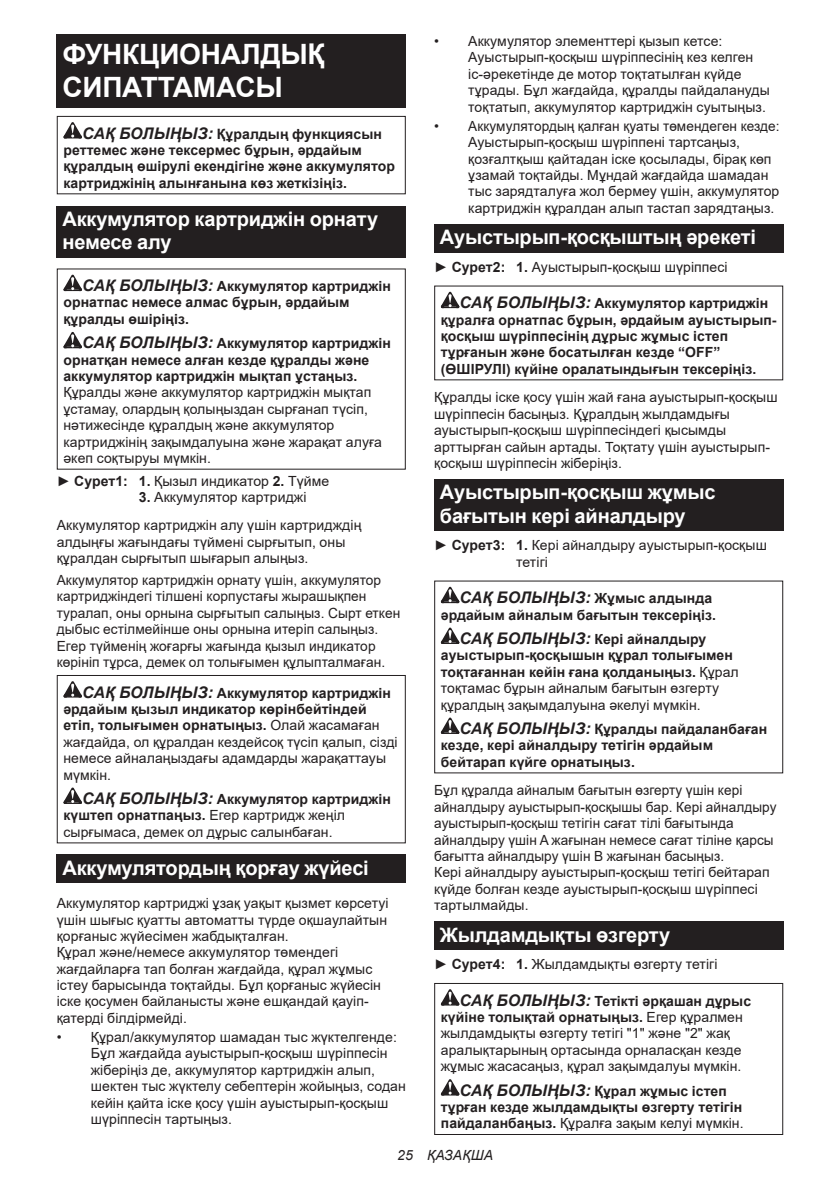
<style>
.page{position:relative;width:840px;height:1191px;background:#fff}
.page>*{position:absolute;margin:0;border:0;box-sizing:border-box;transform-origin:0 0}
.t1{font:700 28px/32.8px "Arial";letter-spacing:-.01em;color:#fff}
.t2{font:700 20px/23.4px "Arial";letter-spacing:-.01em;color:#fff}
.t3{font:14px/16.4px "Arial";letter-spacing:.005em;color:#231f20}
.t4{font:700 14px/16.4px "Arial";letter-spacing:.005em;color:#231f20}
.t5{font:italic 14px "Arial";letter-spacing:.005em;color:#231f20}
.s1{font-style:italic;font-size:16px}
.s2{font-weight:700}
.s3{font-weight:700;font-style:italic;font-size:16px}
.s4{font-weight:400}
</style>
<div class="page">
<div style="left:57px;top:34px;width:348px;height:74px;background:#231f20"></div>
<svg style="left:63px;top:122px;width:19px;height:16px"></svg>
<div style="left:57px;top:116px;width:348px;height:78px;border:1px solid #231f20"></div>
<div style="left:57px;top:206px;width:348px;height:51px;background:#231f20"></div>
<svg style="left:63px;top:275px;width:19px;height:16px"></svg>
<svg style="left:63px;top:332px;width:19px;height:16px"></svg>
<svg style="left:63px;top:681px;width:19px;height:16px"></svg>
<svg style="left:63px;top:787px;width:19px;height:17px"></svg>
<div style="left:57px;top:675px;width:348px;height:168px;border:1px solid #231f20"></div>
<div style="left:57px;top:854px;width:348px;height:29px;background:#231f20"></div>
<div style="left:434px;top:224px;width:348px;height:28px;background:#231f20"></div>
<svg style="left:440px;top:292px;width:19px;height:16px"></svg>
<div style="left:434px;top:479px;width:348px;height:52px;background:#231f20"></div>
<svg style="left:440px;top:587px;width:19px;height:16px"></svg>
<svg style="left:440px;top:627px;width:19px;height:17px"></svg>
<svg style="left:440px;top:717px;width:19px;height:17px"></svg>
<div style="left:434px;top:921px;width:348px;height:29px;background:#231f20"></div>
<svg style="left:440px;top:989px;width:19px;height:16px"></svg>
<svg style="left:440px;top:1079px;width:19px;height:16px"></svg>
<div style="left:434px;top:983px;width:348px;height:152px;border:1px solid #231f20"></div>
<h1 class="t1" style="left:62px;top:38px;width:264px">ФУНКЦИОНАЛДЫҚ<br>СИПАТТАМАСЫ</h1>
<p class="t4" style="left:63px;top:125px;width:333px;text-indent:19px"><span class="s1">САҚ БОЛЫҢЫЗ:</span> Құралдың функциясын реттемес және тексермес бұрын, әрдайым құралдың өшірулі екендігіне және аккумулятор картриджінің алынғанына көз жеткізіңіз.</p>
<h2 class="t2" style="left:62px;top:207px;width:317px">Аккумулятор картриджін орнату немесе алу</h2>
<p class="t4" style="left:63px;top:278px;width:329px;text-indent:19px"><span class="s1">САҚ БОЛЫҢЫЗ:</span> Аккумулятор картриджін орнатпас немесе алмас бұрын, әрдайым құралды өшіріңіз.</p>
<p class="t4" style="left:63px;top:335px;width:329px;text-indent:19px"><span class="s1">САҚ БОЛЫҢЫЗ:</span> Аккумулятор картриджін орнатқан немесе алған кезде құралды және аккумулятор картриджін мықтап ұстаңыз.</p>
<p class="t3" style="left:63px;top:384px;width:320px">Құралды және аккумулятор картриджін мықтап ұстамау, олардың қолыңыздан сырғанап түсіп, нәтижесінде құралдың және аккумулятор картриджінің зақымдалуына және жарақат алуға әкеп соқтыруы мүмкін.</p>
<p class="t3" style="left:57px;top:473px;width:274px">► <span class="s2">Сурет1: 1.</span> Қызыл индикатор <span class="s2">2.</span> Түйме</p>
<p class="t3" style="left:57px;top:483px;width:306px;line-height:27.8px;text-indent:82px"><span class="s2">3.</span> Аккумулятор картриджі<br>Аккумулятор картриджін алу үшін картридждің</p>
<p class="t3" style="left:57px;top:533px;width:290px">алдыңғы жағындағы түймені сырғытып, оны құралдан сырғытып шығарып алыңыз.</p>
<p class="t3" style="left:57px;top:572px;width:345px">Аккумулятор картриджін орнату үшін, аккумулятор картриджіндегі тілшені корпустағы жырашықпен туралап, оны орнына сырғытып салыңыз. Сырт еткен дыбыс естілмейінше оны орнына итеріп салыңыз.<br>Егер түйменің жоғарғы жағында қызыл индикатор көрініп тұрса, демек ол толығымен құлыпталмаған.</p>
<p class="t3" style="left:63px;top:684px;width:335px;text-indent:19px"><span class="s3">САҚ БОЛЫҢЫЗ:</span> <span class="s2">Аккумулятор картриджін әрдайым қызыл индикатор көрінбейтіндей етіп, толығымен орнатыңыз.</span> Олай жасамаған жағдайда, ол құралдан кездейсоқ түсіп қалып, сізді немесе айналаңыздағы адамдарды жарақаттауы мүмкін.</p>
<p class="t3" style="left:63px;top:790px;width:329px;text-indent:19px"><span class="s3">САҚ БОЛЫҢЫЗ:</span> <span class="s2">Аккумулятор картриджін күштеп орнатпаңыз.</span> Егер картридж жеңіл сырғымаса, демек ол дұрыс салынбаған.</p>
<h2 class="t2" style="left:62px;top:856px;width:308px">Аккумулятордың қорғау жүйесі</h2>
<p class="t3" style="left:57px;top:895px;width:333px">Аккумулятор картриджі ұзақ уақыт қызмет көрсетуі үшін шығыс қуатты автоматты түрде оқшаулайтын қорғаныс жүйесімен жабдықталған.<br>Құрал және/немесе аккумулятор төмендегі жағдайларға тап болған жағдайда, құрал жұмыс істеу барысында тоқтайды. Бұл қорғаныс жүйесін іске қосумен байланысты және ешқандай қауіп&shy;қатерді білдірмейді.</p>
<p class="t3" style="left:91px;top:1028px;width:316px;text-indent:-34px">• Құрал/аккумулятор шамадан тыс жүктелгенде:<br>Бұл жағдайда ауыстырып-қосқыш шүріппесін жіберіңіз де, аккумулятор картриджін алып, шектен тыс жүктелу себептерін жойыңыз, содан кейін қайта іске қосу үшін ауыстырып-қосқыш шүріппесін тартыңыз.</p>
<p class="t3" style="left:468px;top:33px;width:303px;text-indent:-34px">• Аккумулятор элементтері қызып кетсе:<br>Ауыстырып-қосқыш шүріппесінің кез келген іс-әрекетінде де мотор тоқтатылған күйде тұрады. Бұл жағдайда, құралды пайдалануды тоқтатып, аккумулятор картриджін суытыңыз.</p>
<p class="t3" style="left:468px;top:118px;width:313px;text-indent:-34px">• Аккумулятордың қалған қуаты төмендеген кезде:<br>Ауыстырып-қосқыш шүріппені тартсаңыз, қозғалтқыш қайтадан іске қосылады, бірақ көп ұзамай тоқтайды. Мұндай жағдайда шамадан тыс зарядталуға жол бермеу үшін, аккумулятор картриджін құралдан алып тастап зарядтаңыз.</p>
<h2 class="t2" style="left:439px;top:225px;width:317px">Ауыстырып-қосқыштың әрекеті</h2>
<p class="t3" style="left:434px;top:259px;width:295px">► <span class="s2">Сурет2: 1.</span> Ауыстырып-қосқыш шүріппесі</p>
<p class="t4" style="left:440px;top:295px;width:337px;text-indent:19px"><span class="s1">САҚ БОЛЫҢЫЗ:</span> Аккумулятор картриджін құралға орнатпас бұрын, әрдайым ауыстырып&shy;қосқыш шүріппесінің дұрыс жұмыс істеп тұрғанын және босатылған кезде “OFF” (ӨШІРУЛІ) күйіне оралатындығын тексеріңіз.</p>
<p class="t3" style="left:434px;top:389px;width:345px">Құралды іске қосу үшін жай ғана ауыстырып-қосқыш шүріппесін басыңыз. Құралдың жылдамдығы ауыстырып-қосқыш шүріппесіндегі қысымды арттырған сайын артады. Тоқтату үшін ауыстырып&shy;қосқыш шүріппесін жіберіңіз.</p>
<h2 class="t2" style="left:439px;top:481px;width:277px">Ауыстырып-қосқыш жұмыс бағытын кері айналдыру</h2>
<p class="t3" style="left:516px;top:537px;width:252px;text-indent:-82px">► <span class="s2">Сурет3: 1.</span> Кері айналдыру ауыстырып-қосқыш тетігі</p>
<p class="t4" style="left:440px;top:590px;width:276px;text-align:right"><span class="s1">САҚ БОЛЫҢЫЗ:</span> Жұмыс алдында әрдайым айналым бағытын тексеріңіз.</p>
<p class="t4" style="left:440px;top:631px;width:299px;text-indent:19px"><span class="s1">САҚ БОЛЫҢЫЗ:</span> Кері айналдыру ауыстырып-қосқышын құрал толығымен тоқтағаннан кейін ғана қолданыңыз. <span class="s4">Құрал тоқтамас бұрын айналым бағытын өзгерту құралдың зақымдалуына әкелуі мүмкін.</span></p>
<p class="t4" style="left:440px;top:721px;width:328px;text-indent:19px"><span class="s1">САҚ БОЛЫҢЫЗ:</span> Құралды пайдаланбаған кезде, кері айналдыру тетігін әрдайым бейтарап күйге орнатыңыз.</p>
<p class="t3" style="left:434px;top:782px;width:344px">Бұл құралда айналым бағытын өзгерту үшін кері айналдыру ауыстырып-қосқышы бар. Кері айналдыру ауыстырып-қосқыш тетігін сағат тілі бағытында айналдыру үшін A жағынан немесе сағат тіліне қарсы бағытта айналдыру үшін B жағынан басыңыз.<br>Кері айналдыру ауыстырып-қосқыш тетігі бейтарап күйде болған кезде ауыстырып-қосқыш шүріппесі тартылмайды.</p>
<h2 class="t2" style="left:439px;top:923px;width:232px">Жылдамдықты өзгерту</h2>
<p class="t3" style="left:434px;top:956px;width:285px">► <span class="s2">Сурет4: 1.</span> Жылдамдықты өзгерту тетігі</p>
<p class="t3" style="left:440px;top:992px;width:311px;text-indent:19px"><span class="s3">САҚ БОЛЫҢЫЗ:</span> <span class="s2">Тетікті әрқашан дұрыс күйіне толықтай орнатыңыз.</span> Егер құралмен жылдамдықты өзгерту тетігі "1" және "2" жақ аралықтарының ортасында орналасқан кезде жұмыс жасасаңыз, құрал зақымдалуы мүмкін.</p>
<p class="t4" style="left:440px;top:1082px;width:304px;text-align:center"><span class="s1">САҚ БОЛЫҢЫЗ:</span> Құрал жұмыс істеп тұрған кезде жылдамдықты өзгерту тетігін пайдаланбаңыз. <span class="s4">Құралға зақым келуі мүмкін.</span></p>
<p class="t5" style="left:397px;top:1146px;width:97px">25 ҚАЗАҚША</p>
</div>
